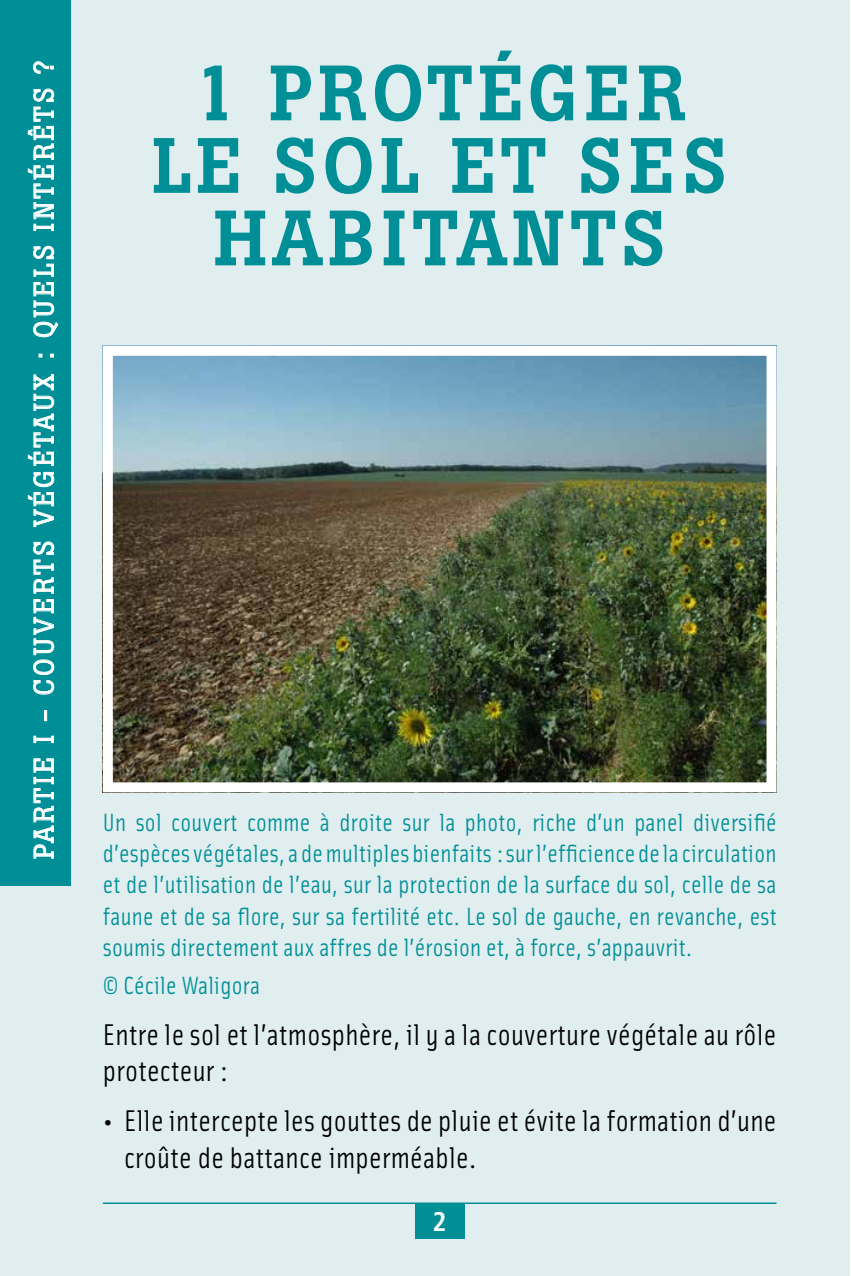
<style>
.page{position:relative;width:851px;height:1276px;background:#fff}
.page>*{position:absolute;margin:0;border:0;box-sizing:border-box;transform-origin:0 0}
.Ordre_Titre{font:500 77.5px/72.5px "Boton";letter-spacing:.07em;color:#008f96;text-align:center}
.F_Fiche_TEXTE_COURAN{font:30px/36.2px "Solex OT";letter-spacing:.01em;color:#000}
.t1{font:27.5px "Boton";letter-spacing:.13em;color:#fff}
.t2{font:700 condensed 27px "Frutiger LT Std";color:#fff}
.F_Fiche_LEGENDE{font:25px/31.2px "Solex OT";letter-spacing:.01em;color:#008f96;text-align:justify}
</style>
<div class="page">
<div style="left:0;top:0;width:850px;height:1276px;background:#e0eef0"></div>
<img style="left:114px;top:357px;width:651px;height:424px">
<div style="left:103px;top:346px;width:673px;height:446px;border:10px solid #fff"></div>
<hr style="left:103px;top:1202px;width:673px;height:2px;background:#008f96">
<div style="left:415px;top:1203px;width:49px;height:35px;background:#008f96"></div>
<div style="left:0;top:0;width:71px;height:886px;background:#008f96"></div>
<p class="t1" style="left:27px;top:858px;width:799px;rotate:-90deg">PARTIE I - COUVERTS VÉGÉTAUX : QUELS INTÉRÊTS ?</p>
<p class="Ordre_Titre" style="left:152px;top:57px;width:576px">1 PROTÉGER<br>LE SOL ET SES<br>HABITANTS</p>
<p class="F_Fiche_LEGENDE" style="left:103px;top:805px;width:675px">Un sol couvert comme à droite sur la photo, riche d’un panel diversifié d’espèces végétales, a de multiples bienfaits : sur l’efficience de la circulation et de l’utilisation de l’eau, sur la protection de la surface du sol, celle de sa faune et de sa flore, sur sa fertilité etc. Le sol de gauche, en revanche, est soumis directement aux affres de l’érosion et, à force, s’appauvrit.</p>
<p class="F_Fiche_LEGENDE" style="left:103px;top:969px;width:159px">© Cécile Waligora</p>
<p class="F_Fiche_TEXTE_COURAN" style="left:103px;top:1015px;width:675px">Entre le sol et l’atmosphère, il y a la couverture végétale au rôle protecteur :</p>
<p class="F_Fiche_TEXTE_COURAN" style="left:124px;top:1101px;width:653px;text-indent:-21px">• Elle intercepte les gouttes de pluie et évite la formation d’une croûte de battance imperméable.</p>
<p class="t2" style="left:432px;top:1205px;width:16px">2</p>
</div>
